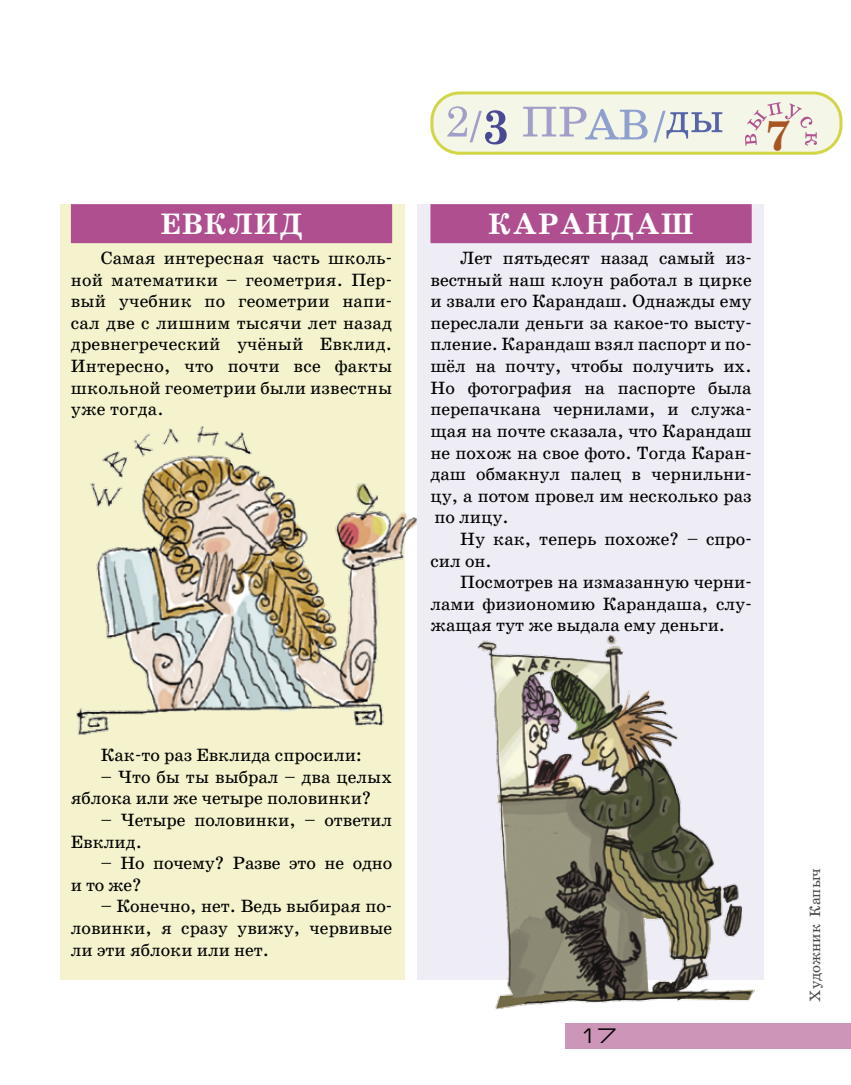
<style>
.page{position:relative;width:851px;height:1085px;background:#fff}
.page>*{position:absolute;margin:0;border:0;box-sizing:border-box;transform-origin:0 0}
.t1{font:700 42px "School Book C";color:#a85523}
.t2{font:700 30px "School Book C";color:#fff}
.t3{font:21px "Europe Ext";color:#000}
.t4{font:18px/21.6px "School Book C";color:#000;text-align:justify}
.t5{font:15px "School Book AC";color:#484848}
</style>
<div class="page">
<div style="left:60px;top:204px;width:344px;height:775px;background:#f4f3ce"></div>
<div style="left:417px;top:204px;width:346px;height:775px;background:#eeecf4"></div>
<div style="left:566px;top:1023px;width:284px;height:25px;background:#cd96b8"></div>
<div style="left:71px;top:204px;width:321px;height:39px;background:#af4f8f"></div>
<div style="left:430px;top:204px;width:321px;height:39px;background:#af4f8f"></div>
<div style="left:432px;top:93px;width:408px;height:60px;background:#f4f6e8;border-radius:28px"></div>
<div style="left:430px;top:91px;width:412px;height:64px;border:3px solid #d1d546;border-radius:28px"></div>
<svg style="left:447px;top:106px;width:59px;height:38px"></svg>
<svg style="left:523px;top:107px;width:124px;height:32px"></svg>
<svg style="left:653px;top:111px;width:69px;height:31px"></svg>
<svg style="left:745px;top:102px;width:71px;height:44px"></svg>
<img style="left:76px;top:425px;width:341px;height:313px">
<img style="left:476px;top:635px;width:278px;height:375px">
<h2 class="t2" style="left:160px;top:208px;width:23px">Евк</h2>
<h2 class="t2" style="left:228px;top:208px;width:50px">лид</h2>
<p class="t4" style="left:71px;top:247px;width:323px;text-indent:30px">Самая интересная часть школь&shy;ной математики – геометрия. Пер&shy;вый учебник по геометрии напи&shy;сал две с лишним тысячи лет назад древнегреческий учёный Евклид.<br>Интересно, что почти все факты школьной геометрии были известны уже тогда.</p>
<h1 class="t1" style="left:766px;top:113px;width:26px">7</h1>
<h2 class="t2" style="left:488px;top:208px;width:49px">Кара</h2>
<h2 class="t2" style="left:585px;top:208px;width:54px">ндаш</h2>
<p class="t4" style="left:430px;top:247px;width:323px;text-indent:30px">Лет пятьдесят назад самый из&shy;вестный наш клоун работал в цирке и звали его Карандаш. Однажды ему переслали деньги за какое-то высту&shy;пление. Карандаш взял паспорт и по&shy;шёл на почту, чтобы получить их.<br>Но фотография на паспорте была перепачкана чернилами, и служа&shy;щая на почте сказала, что Карандаш не похож на свое фото. Тогда Каран&shy;даш обмакнул палец в чернильни&shy;цу, а потом провел им несколько раз по лицу.</p>
<p class="t4" style="left:430px;top:528px;width:323px;text-indent:30px">Ну как, теперь похоже? – спро&shy;сил он.</p>
<p class="t4" style="left:430px;top:571px;width:323px;text-indent:30px">Посмотрев на измазанную черни&shy;лами физиономию Карандаша, слу&shy;жащая тут же выдала ему деньги.</p>
<p class="t4" style="left:101px;top:744px;width:263px">Как-то раз Евклида спросили:</p>
<p class="t4" style="left:71px;top:766px;width:323px;text-indent:30px">– Что бы ты выбрал – два целых яблока или же четыре половинки?</p>
<p class="t4" style="left:71px;top:809px;width:323px;text-indent:30px">– Четыре половинки, – ответил<br>Евклид.</p>
<p class="t4" style="left:71px;top:852px;width:323px;text-indent:30px">– Но почему? Разве это не одно и то же?</p>
<p class="t4" style="left:71px;top:895px;width:323px;text-indent:30px">– Конечно, нет. Ведь выбирая по&shy;ловинки, я сразу увижу, червивые ли эти яблоки или нет.</p>
<p class="t3" style="left:579px;top:1024px;width:38px">17</p>
<p class="t5" style="left:806px;top:1001px;width:135px;rotate:-90deg">Художник Капыч</p>
</div>
